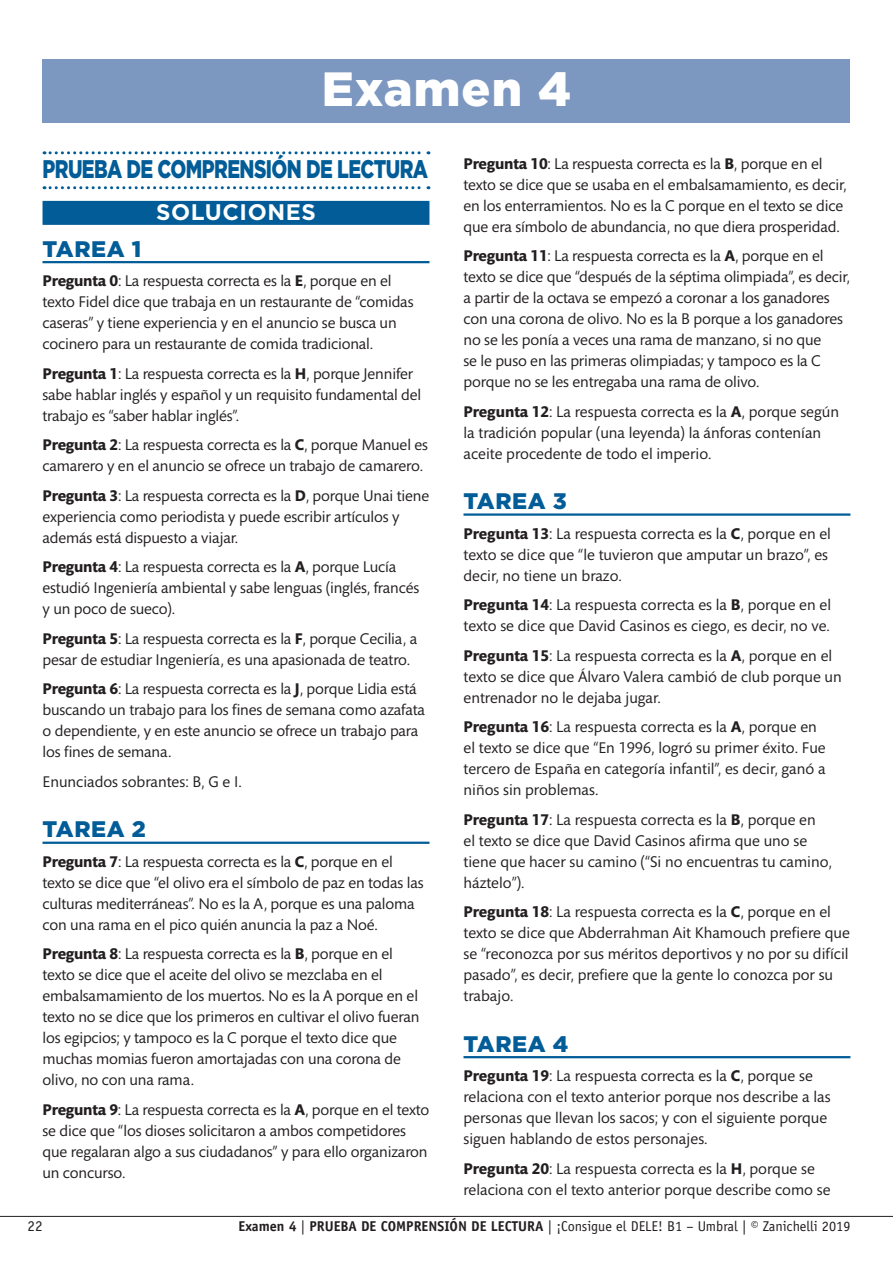
<style>
.page{position:relative;width:893px;height:1263px;background:#fff}
.page>*{position:absolute;margin:0;border:0;box-sizing:border-box;transform-origin:0 0}
.t1{font:900 48px "Gotham";letter-spacing:.025em;color:#fff}
.t2{font:900 25.5px "Gotham";letter-spacing:-.03em;color:#015c97;scale:.75 1}
.t3{font:900 22.5px "Gotham";letter-spacing:.025em;color:#015c97}
.t4{font:700 22.5px "Gotham";letter-spacing:.025em;color:#fff}
.t5{font:15.75px/21px "Mundo Sans Pro";letter-spacing:-.01em;color:#231f20}
.t6{font:15px "Officina Sans Std";color:#231f20}
.t7{font:14.25px "Officina Sans Std";color:#231f20}
.s1{font-weight:700}
</style>
<div class="page">
<hr style="left:0;top:1216px;width:893px;height:1px;background:#231f20">
<div style="left:43px;top:60px;width:807px;height:63px;background:#7c97c0"></div>
<svg style="left:44px;top:151px;width:385px;height:3px"></svg>
<svg style="left:44px;top:186px;width:385px;height:3px"></svg>
<div style="left:43px;top:201px;width:386px;height:24px;background:#015c97"></div>
<hr style="left:43px;top:261px;width:386px;height:2px;background:#015c97">
<hr style="left:43px;top:842px;width:386px;height:2px;background:#015c97">
<hr style="left:463px;top:513px;width:387px;height:3px;background:#015c97">
<hr style="left:463px;top:1056px;width:387px;height:2px;background:#015c97">
<h1 class="t1" style="left:322px;top:56px;width:251px">Examen 4</h1>
<h2 class="t2" style="left:43px;top:151px;width:515px">PRUEBA DE COMPRENSIÓN DE LECTURA</h2>
<h3 class="t4" style="left:156px;top:197px;width:161px">SOLUCIONES</h3>
<h3 class="t3" style="left:43px;top:233px;width:100px">TAREA 1</h3>
<p class="t5" style="left:43px;top:271px;width:373px"><span class="s1">Pregunta 0</span>: La respuesta correcta es la <span class="s1">E</span>, porque en el texto Fidel dice que trabaja en un restaurante de “comidas caseras” y tiene experiencia y en el anuncio se busca un cocinero para un restaurante de comida tradicional.</p>
<p class="t5" style="left:43px;top:363px;width:380px"><span class="s1">Pregunta 1</span>: La respuesta correcta es la <span class="s1">H</span>, porque Jennifer sabe hablar inglés y español y un requisito fundamental del trabajo es “saber hablar inglés”.</p>
<p class="t5" style="left:43px;top:435px;width:387px"><span class="s1">Pregunta 2</span>: La respuesta correcta es la <span class="s1">C</span>, porque Manuel es camarero y en el anuncio se ofrece un trabajo de camarero.</p>
<p class="t5" style="left:43px;top:485px;width:388px"><span class="s1">Pregunta 3</span>: La respuesta correcta es la <span class="s1">D</span>, porque Unai tiene experiencia como periodista y puede escribir artículos y además está dispuesto a viajar.</p>
<p class="t5" style="left:43px;top:557px;width:378px"><span class="s1">Pregunta 4</span>: La respuesta correcta es la <span class="s1">A</span>, porque Lucía estudió Ingeniería ambiental y sabe lenguas (inglés, francés y un poco de sueco).</p>
<p class="t5" style="left:43px;top:628px;width:376px"><span class="s1">Pregunta 5</span>: La respuesta correcta es la <span class="s1">F</span>, porque Cecilia, a pesar de estudiar Ingeniería, es una apasionada de teatro.</p>
<p class="t5" style="left:43px;top:679px;width:384px"><span class="s1">Pregunta 6</span>: La respuesta correcta es la <span class="s1">J</span>, porque Lidia está buscando un trabajo para los fines de semana como azafata o dependiente, y en este anuncio se ofrece un trabajo para los fines de semana.</p>
<p class="t5" style="left:43px;top:771px;width:201px">Enunciados sobrantes: B, G e I.</p>
<h3 class="t3" style="left:43px;top:814px;width:105px">TAREA 2</h3>
<p class="t5" style="left:43px;top:851px;width:383px"><span class="s1">Pregunta 7</span>: La respuesta correcta es la <span class="s1">C</span>, porque en el texto se dice que “el olivo era el símbolo de paz en todas las culturas mediterráneas”. No es la A, porque es una paloma con una rama en el pico quién anuncia la paz a Noé.</p>
<p class="t5" style="left:43px;top:944px;width:378px"><span class="s1">Pregunta 8</span>: La respuesta correcta es la <span class="s1">B</span>, porque en el texto se dice que el aceite del olivo se mezclaba en el embalsamamiento de los muertos. No es la A porque en el texto no se dice que los primeros en cultivar el olivo fueran los egipcios; y tampoco es la C porque el texto dice que muchas momias fueron amortajadas con una corona de olivo, no con una rama.</p>
<p class="t5" style="left:43px;top:1099px;width:388px"><span class="s1">Pregunta 9</span>: La respuesta correcta es la <span class="s1">A</span>, porque en el texto se dice que “los dioses solicitaron a ambos competidores que regalaran algo a sus ciudadanos” y para ello organizaron un concurso.</p>
<p class="t5" style="left:463px;top:153px;width:385px"><span class="s1">Pregunta 10</span>: La respuesta correcta es la <span class="s1">B</span>, porque en el texto se dice que se usaba en el embalsamamiento, es decir, en los enterramientos. No es la C porque en el texto se dice que era símbolo de abundancia, no que diera prosperidad.</p>
<p class="t5" style="left:463px;top:245px;width:388px"><span class="s1">Pregunta 11</span>: La respuesta correcta es la <span class="s1">A</span>, porque en el texto se dice que “después de la séptima olimpiada”, es decir, a partir de la octava se empezó a coronar a los ganadores con una corona de olivo. No es la B porque a los ganadores no se les ponía a veces una rama de manzano, si no que<br>se le puso en las primeras olimpiadas; y tampoco es la C porque no se les entregaba una rama de olivo.</p>
<p class="t5" style="left:463px;top:401px;width:377px"><span class="s1">Pregunta 12</span>: La respuesta correcta es la <span class="s1">A</span>, porque según la tradición popular (una leyenda) la ánforas contenían aceite procedente de todo el imperio.</p>
<h3 class="t3" style="left:463px;top:486px;width:105px">TAREA 3</h3>
<p class="t5" style="left:463px;top:523px;width:369px"><span class="s1">Pregunta 13</span>: La respuesta correcta es la <span class="s1">C</span>, porque en el texto se dice que “le tuvieron que amputar un brazo”, es decir, no tiene un brazo.</p>
<p class="t5" style="left:463px;top:594px;width:369px"><span class="s1">Pregunta 14</span>: La respuesta correcta es la <span class="s1">B</span>, porque en el texto se dice que David Casinos es ciego, es decir, no ve.</p>
<p class="t5" style="left:463px;top:645px;width:380px"><span class="s1">Pregunta 15</span>: La respuesta correcta es la <span class="s1">A</span>, porque en el texto se dice que Álvaro Valera cambió de club porque un entrenador no le dejaba jugar.</p>
<p class="t5" style="left:463px;top:716px;width:364px"><span class="s1">Pregunta 16</span>: La respuesta correcta es la <span class="s1">A</span>, porque en el texto se dice que “En 1996, logró su primer éxito. Fue tercero de España en categoría infantil”, es decir, ganó a niños sin problemas.</p>
<p class="t5" style="left:463px;top:809px;width:370px"><span class="s1">Pregunta 17</span>: La respuesta correcta es la <span class="s1">B</span>, porque en<br>el texto se dice que David Casinos afirma que uno se tiene que hacer su camino (“Si no encuentras tu camino, háztelo”).</p>
<p class="t5" style="left:463px;top:901px;width:388px"><span class="s1">Pregunta 18</span>: La respuesta correcta es la <span class="s1">C</span>, porque en el texto se dice que Abderrahman Ait Khamouch prefiere que se “reconozca por sus méritos deportivos y no por su difícil pasado”, es decir, prefiere que la gente lo conozca por su trabajo.</p>
<h3 class="t3" style="left:463px;top:1028px;width:106px">TAREA 4</h3>
<p class="t5" style="left:463px;top:1066px;width:369px"><span class="s1">Pregunta 19</span>: La respuesta correcta es la <span class="s1">C</span>, porque se relaciona con el texto anterior porque nos describe a las personas que llevan los sacos; y con el siguiente porque siguen hablando de estos personajes.</p>
<p class="t5" style="left:463px;top:1158px;width:369px"><span class="s1">Pregunta 20</span>: La respuesta correcta es la <span class="s1">H</span>, porque se relaciona con el texto anterior porque describe como se</p>
<p class="t6" style="left:28px;top:1217px;width:16px">22</p>
<p class="t7" style="left:239px;top:1217px;width:613px"><span class="s1">Examen 4</span> | <span class="s1">PRUEBA DE COMPRENSIÓN DE LECTURA</span> | ¡Consigue el DELE! B1 – Umbral | © Zanichelli 2019</p>
</div>
